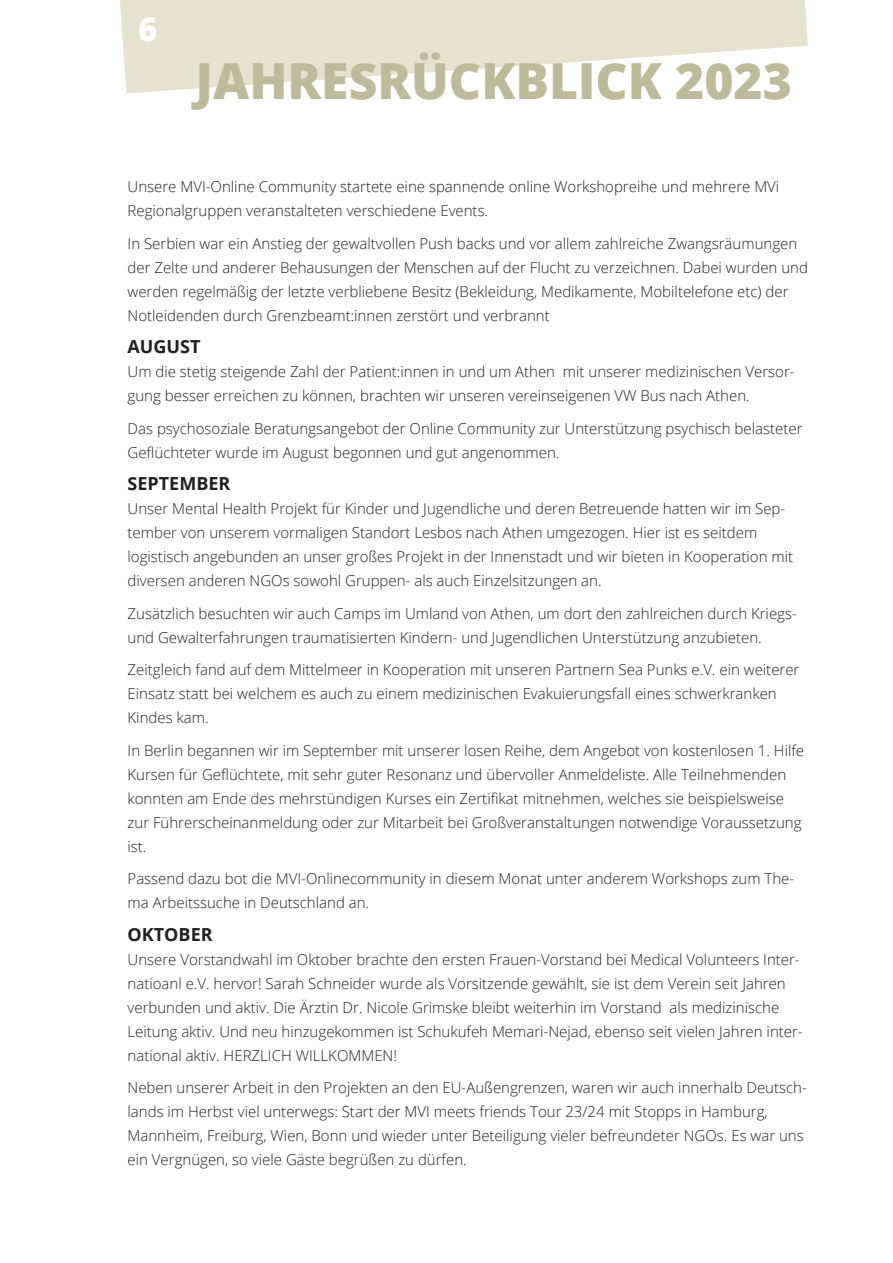
<style>
.page{position:relative;width:893px;height:1263px;background:#fff}
.page>*{position:absolute;margin:0;border:0;box-sizing:border-box;transform-origin:0 0}
.t1{font:800 49.8px "Open Sans";color:#bebb9a}
.t2{font:800 33px "Open Sans";color:#fff}
.t3{font:700 18px "Open Sans";color:#231f20}
.t4{font:300 15px/24px "Open Sans";color:#231f20}
</style>
<div class="page">
<svg style="left:120px;top:0;width:688px;height:93px;fill:#e5e3cd"></svg>
<h2 class="t2" style="left:138px;top:4px;width:21px">6</h2>
<h1 class="t1" style="left:196px;top:43px;width:598px">JAHRESRÜCKBLICK 2023</h1>
<p class="t4" style="left:128px;top:174px;width:653px">Unsere MVI-Online Community startete eine spannende online Workshopreihe und mehrere MVi<br>Regionalgruppen veranstalteten verschiedene Events.</p>
<p class="t4" style="left:128px;top:231px;width:682px">In Serbien war ein Anstieg der gewaltvollen Push backs und vor allem zahlreiche Zwangsräumungen der Zelte und anderer Behausungen der Menschen auf der Flucht zu verzeichnen. Dabei wurden und werden regelmäßig der letzte verbliebene Besitz (Bekleidung, Medikamente, Mobiltelefone etc) der Notleidenden durch Grenzbeamt:innen zerstört und verbrannt</p>
<p class="t3" style="left:128px;top:334px;width:75px">AUGUST</p>
<p class="t4" style="left:128px;top:359px;width:668px">Um die stetig steigende Zahl der Patient:innen in und um Athen mit unserer medizinischen Versor&shy;gung besser erreichen zu können, brachten wir unseren vereinseigenen VW Bus nach Athen.</p>
<p class="t4" style="left:128px;top:416px;width:676px">Das psychosoziale Beratungsangebot der Online Community zur Unterstützung psychisch belasteter<br>Geflüchteter wurde im August begonnen und gut angenommen.</p>
<p class="t3" style="left:128px;top:471px;width:104px">SEPTEMBER</p>
<p class="t4" style="left:128px;top:496px;width:667px">Unser Mental Health Projekt für Kinder und Jugendliche und deren Betreuende hatten wir im Sep&shy;tember von unserem vormaligen Standort Lesbos nach Athen umgezogen. Hier ist es seitdem logistisch angebunden an unser großes Projekt in der Innenstadt und wir bieten in Kooperation mit diversen anderen NGOs sowohl Gruppen- als auch Einzelsitzungen an.</p>
<p class="t4" style="left:128px;top:601px;width:671px">Zusätzlich besuchten wir auch Camps im Umland von Athen, um dort den zahlreichen durch Kriegs&shy;und Gewalterfahrungen traumatisierten Kindern- und Jugendlichen Unterstützung anzubieten.</p>
<p class="t4" style="left:128px;top:657px;width:673px">Zeitgleich fand auf dem Mittelmeer in Kooperation mit unseren Partnern Sea Punks e.V. ein weiterer<br>Einsatz statt bei welchem es auch zu einem medizinischen Evakuierungsfall eines schwerkranken<br>Kindes kam.</p>
<p class="t4" style="left:128px;top:738px;width:678px">In Berlin begannen wir im September mit unserer losen Reihe, dem Angebot von kostenlosen 1. Hilfe Kursen für Geflüchtete, mit sehr guter Resonanz und übervoller Anmeldeliste. Alle Teilnehmenden konnten am Ende des mehrstündigen Kurses ein Zertifikat mitnehmen, welches sie beispielsweise zur Führerscheinanmeldung oder zur Mitarbeit bei Großveranstaltungen notwendige Voraussetzung ist.</p>
<p class="t4" style="left:128px;top:866px;width:668px">Passend dazu bot die MVI-Onlinecommunity in diesem Monat unter anderem Workshops zum The&shy;ma Arbeitssuche in Deutschland an.</p>
<p class="t3" style="left:128px;top:921px;width:87px">OKTOBER</p>
<p class="t4" style="left:128px;top:947px;width:676px">Unsere Vorstandwahl im Oktober brachte den ersten Frauen-Vorstand bei Medical Volunteers Inter&shy;natioanl e.V. hervor! Sarah Schneider wurde als Vorsitzende gewählt, sie ist dem Verein seit Jahren verbunden und aktiv. Die Ärztin Dr. Nicole Grimske bleibt weiterhin im Vorstand als medizinische Leitung aktiv. Und neu hinzugekommen ist Schukufeh Memari-Nejad, ebenso seit vielen Jahren inter&shy;national aktiv. HERZLICH WILLKOMMEN!</p>
<p class="t4" style="left:128px;top:1075px;width:681px">Neben unserer Arbeit in den Projekten an den EU-Außengrenzen, waren wir auch innerhalb Deutsch&shy;lands im Herbst viel unterwegs: Start der MVI meets friends Tour 23/24 mit Stopps in Hamburg, Mannheim, Freiburg, Wien, Bonn und wieder unter Beteiligung vieler befreundeter NGOs. Es war uns ein Vergnügen, so viele Gäste begrüßen zu dürfen.</p>
</div>
